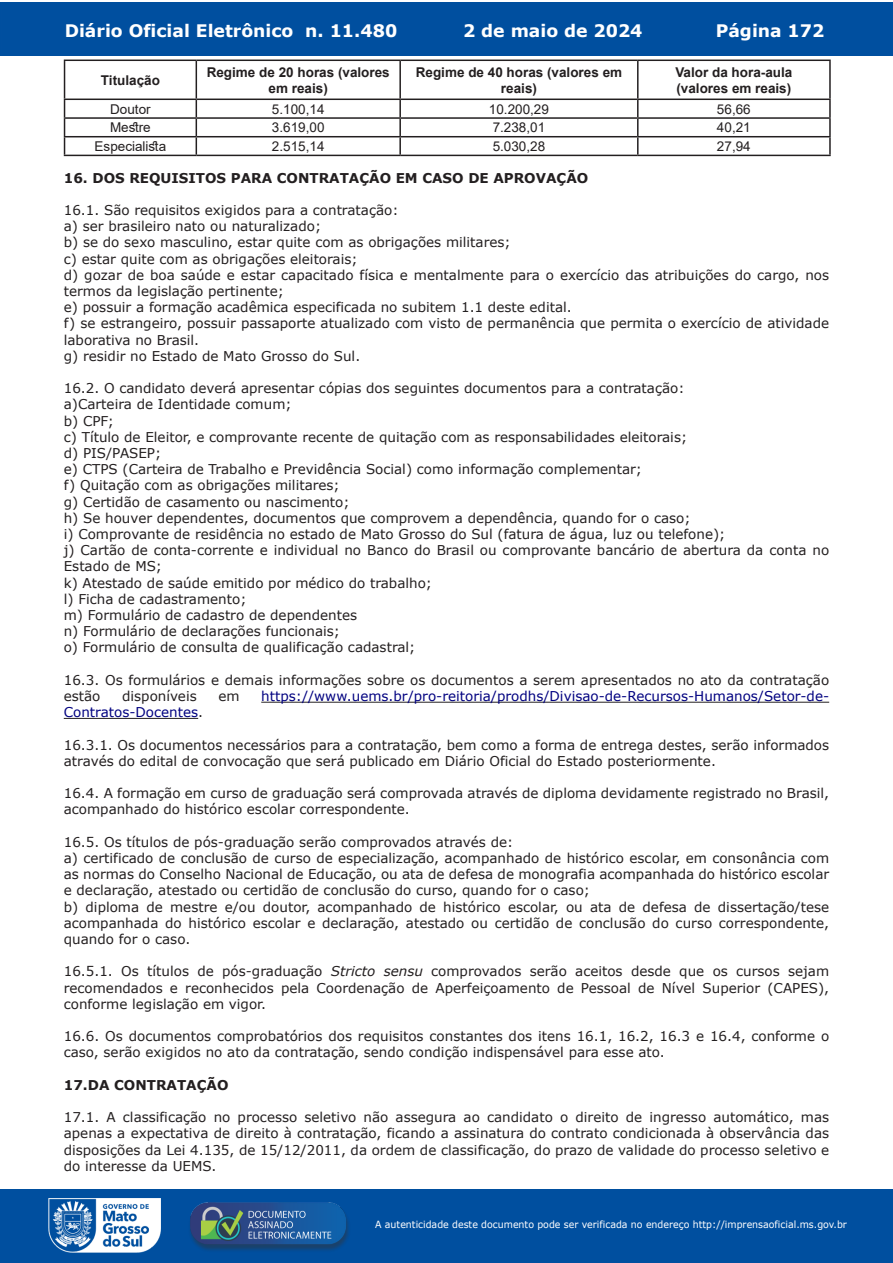
<style>
.page{position:relative;width:893px;height:1263px;background:#fff}
.page>*{position:absolute;margin:0;border:0;box-sizing:border-box;transform-origin:0 0}
.t1{font:700 17.25px "Verdana";color:#fff}
.t2{font:13.5px/16.2px "Verdana";color:#231f20}
.t3{font:700 13.5px/16.2px "Arial";color:#231f20;text-align:center}
.t4{font:13.5px "Verdana";color:#000080}
.t5{font:13.5px "Arial";color:#231f20}
.t6{font:700 13.5px "Verdana";color:#231f20}
.t7{font:9.9px "Verdana";color:#fff;scale:.95 1}
.s1{color:#231f20}
.s2{font-style:italic}
</style>
<div class="page">
<div style="left:0;top:2px;width:893px;height:53px;background:#004f9f"></div>
<div style="left:1px;top:1189px;width:892px;height:74px;background:#004f9f"></div>
<img style="left:49px;top:1198px;width:111px;height:54px">
<img style="left:185px;top:1201px;width:168px;height:54px">
<hr style="left:261px;top:702px;width:568px;height:1px;background:#231f20">
<hr style="left:64px;top:718px;width:134px;height:1px;background:#231f20">
<hr style="left:829px;top:61px;width:2px;height:38px;background:#231f20">
<hr style="left:64px;top:60px;width:132px;height:1px;background:#231f20">
<hr style="left:196px;top:60px;width:204px;height:1px;background:#231f20">
<hr style="left:400px;top:60px;width:238px;height:1px;background:#231f20">
<hr style="left:638px;top:60px;width:193px;height:1px;background:#231f20">
<hr style="left:64px;top:99px;width:132px;height:1px;background:#231f20">
<hr style="left:196px;top:99px;width:204px;height:1px;background:#231f20">
<hr style="left:400px;top:99px;width:238px;height:1px;background:#231f20">
<hr style="left:638px;top:99px;width:193px;height:1px;background:#231f20">
<hr style="left:64px;top:117px;width:132px;height:2px;background:#231f20">
<hr style="left:196px;top:117px;width:204px;height:2px;background:#231f20">
<hr style="left:400px;top:117px;width:238px;height:2px;background:#231f20">
<hr style="left:638px;top:117px;width:193px;height:2px;background:#231f20">
<hr style="left:64px;top:136px;width:132px;height:1px;background:#231f20">
<hr style="left:196px;top:136px;width:204px;height:1px;background:#231f20">
<hr style="left:400px;top:136px;width:238px;height:1px;background:#231f20">
<hr style="left:638px;top:136px;width:193px;height:1px;background:#231f20">
<hr style="left:64px;top:155px;width:132px;height:1px;background:#231f20">
<hr style="left:196px;top:155px;width:204px;height:1px;background:#231f20">
<hr style="left:400px;top:155px;width:238px;height:1px;background:#231f20">
<hr style="left:638px;top:155px;width:193px;height:1px;background:#231f20">
<hr style="left:64px;top:61px;width:1px;height:38px;background:#231f20">
<hr style="left:196px;top:61px;width:1px;height:38px;background:#231f20">
<hr style="left:399px;top:61px;width:2px;height:38px;background:#231f20">
<hr style="left:637px;top:61px;width:2px;height:38px;background:#231f20">
<svg style="left:64px;top:100px;width:1px;height:55px"></svg>
<svg style="left:196px;top:100px;width:1px;height:55px"></svg>
<svg style="left:399px;top:100px;width:2px;height:55px"></svg>
<svg style="left:637px;top:100px;width:2px;height:55px"></svg>
<svg style="left:829px;top:100px;width:2px;height:55px"></svg>
<p class="t1" style="left:65px;top:18px;width:334px">Diário Oficial Eletrônico n. 11.480</p>
<p class="t1" style="left:463px;top:18px;width:181px">2 de maio de 2024</p>
<p class="t1" style="left:716px;top:18px;width:110px">Página 172</p>
<p class="t3" style="left:101px;top:72px;width:61px">Titulação</p>
<p class="t3" style="left:207px;top:64px;width:185px">Regime de 20 horas (valores em reais)</p>
<p class="t3" style="left:416px;top:64px;width:208px">Regime de 40 horas (valores em reais)</p>
<p class="t3" style="left:675px;top:64px;width:119px;text-align:left">Valor da hora-aula (valores em reais)</p>
<p class="t5" style="left:110px;top:100px;width:42px">Doutor</p>
<p class="t5" style="left:272px;top:100px;width:54px">5.100,14</p>
<p class="t5" style="left:489px;top:100px;width:62px">10.200,29</p>
<p class="t5" style="left:717px;top:100px;width:35px">56,66</p>
<p class="t5" style="left:110px;top:118px;width:42px">Mestre</p>
<p class="t5" style="left:272px;top:118px;width:54px">3.619,00</p>
<p class="t5" style="left:493px;top:118px;width:54px">7.238,01</p>
<p class="t5" style="left:717px;top:118px;width:35px">40,21</p>
<p class="t5" style="left:95px;top:137px;width:73px">Especialista</p>
<p class="t5" style="left:272px;top:137px;width:54px">2.515,14</p>
<p class="t5" style="left:493px;top:137px;width:54px">5.030,28</p>
<p class="t5" style="left:717px;top:137px;width:35px">27,94</p>
<p class="t6" style="left:64px;top:168px;width:526px">16. DOS REQUISITOS PARA CONTRATAÇÃO EM CASO DE APROVAÇÃO</p>
<p class="t2" style="left:64px;top:202px;width:767px">16.1. São requisitos exigidos para a contratação:<br>a) ser brasileiro nato ou naturalizado;<br>b) se do sexo masculino, estar quite com as obrigações militares;<br>c) estar quite com as obrigações eleitorais;<br>d) gozar de boa saúde e estar capacitado física e mentalmente para o exercício das atribuições do cargo, nos termos da legislação pertinente;<br>e) possuir a formação acadêmica especificada no subitem 1.1 deste edital.<br>f) se estrangeiro, possuir passaporte atualizado com visto de permanência que permita o exercício de atividade laborativa no Brasil.<br>g) residir no Estado de Mato Grosso do Sul.</p>
<p class="t2" style="left:64px;top:380px;width:767px">16.2. O candidato deverá apresentar cópias dos seguintes documentos para a contratação:<br>a)Carteira de Identidade comum;<br>b) CPF;<br>c) Título de Eleitor, e comprovante recente de quitação com as responsabilidades eleitorais;<br>d) PIS/PASEP;<br>e) CTPS (Carteira de Trabalho e Previdência Social) como informação complementar;<br>f) Quitação com as obrigações militares;<br>g) Certidão de casamento ou nascimento;<br>h) Se houver dependentes, documentos que comprovem a dependência, quando for o caso;<br>i) Comprovante de residência no estado de Mato Grosso do Sul (fatura de água, luz ou telefone);<br>j) Cartão de conta-corrente e individual no Banco do Brasil ou comprovante bancário de abertura da conta no Estado de MS;<br>k) Atestado de saúde emitido por médico do trabalho;<br>l) Ficha de cadastramento;<br>m) Formulário de cadastro de dependentes<br>n) Formulário de declarações funcionais;<br>o) Formulário de consulta de qualificação cadastral;</p>
<p class="t2" style="left:64px;top:672px;width:767px">16.3. Os formulários e demais informações sobre os documentos a serem apresentados no ato da contratação estão</p>
<p class="t2" style="left:122px;top:688px;width:76px">disponíveis</p>
<p class="t2" style="left:218px;top:688px;width:23px">em</p>
<p class="t4" style="left:261px;top:687px;width:569px">https://www.uems.br/pro-reitoria/prodhs/Divisao-de-Recursos-Humanos/Setor-de-</p>
<p class="t4" style="left:64px;top:703px;width:141px">Contratos-Docentes<span class="s1">.</span></p>
<p class="t2" style="left:64px;top:736px;width:767px">16.3.1. Os documentos necessários para a contratação, bem como a forma de entrega destes, serão informados através do edital de convocação que será publicado em Diário Oficial do Estado posteriormente.</p>
<p class="t2" style="left:64px;top:785px;width:767px">16.4. A formação em curso de graduação será comprovada através de diploma devidamente registrado no Brasil, acompanhado do histórico escolar correspondente.</p>
<p class="t2" style="left:64px;top:834px;width:767px">16.5. Os títulos de pós-graduação serão comprovados através de:<br>a) certificado de conclusão de curso de especialização, acompanhado de histórico escolar, em consonância com as normas do Conselho Nacional de Educação, ou ata de defesa de monografia acompanhada do histórico escolar e declaração, atestado ou certidão de conclusão do curso, quando for o caso;<br>b) diploma de mestre e/ou doutor, acompanhado de histórico escolar, ou ata de defesa de dissertação/tese acompanhada do histórico escolar e declaração, atestado ou certidão de conclusão do curso correspondente, quando for o caso.</p>
<p class="t2" style="left:64px;top:963px;width:767px;text-align:justify">16.5.1. Os títulos de pós-graduação <span class="s2">Stricto sensu</span> comprovados serão aceitos desde que os cursos sejam recomendados e reconhecidos pela Coordenação de Aperfeiçoamento de Pessoal de Nível Superior (CAPES), conforme legislação em vigor.</p>
<p class="t2" style="left:64px;top:1028px;width:767px">16.6. Os documentos comprobatórios dos requisitos constantes dos itens 16.1, 16.2, 16.3 e 16.4, conforme o caso, serão exigidos no ato da contratação, sendo condição indispensável para esse ato.</p>
<p class="t6" style="left:64px;top:1075px;width:166px">17.DA CONTRATAÇÃO</p>
<p class="t2" style="left:64px;top:1109px;width:767px;text-align:justify">17.1. A classificação no processo seletivo não assegura ao candidato o direito de ingresso automático, mas apenas a expectativa de direito à contratação, ficando a assinatura do contrato condicionada à observância das disposições da Lei 4.135, de 15/12/2011, da ordem de classificação, do prazo de validade do processo seletivo e do interesse da UEMS.</p>
<p class="t7" style="left:375px;top:1218px;width:498px">A autenticidade deste documento pode ser verificada no endereço http://imprensaoficial.ms.gov.br</p>
</div>
